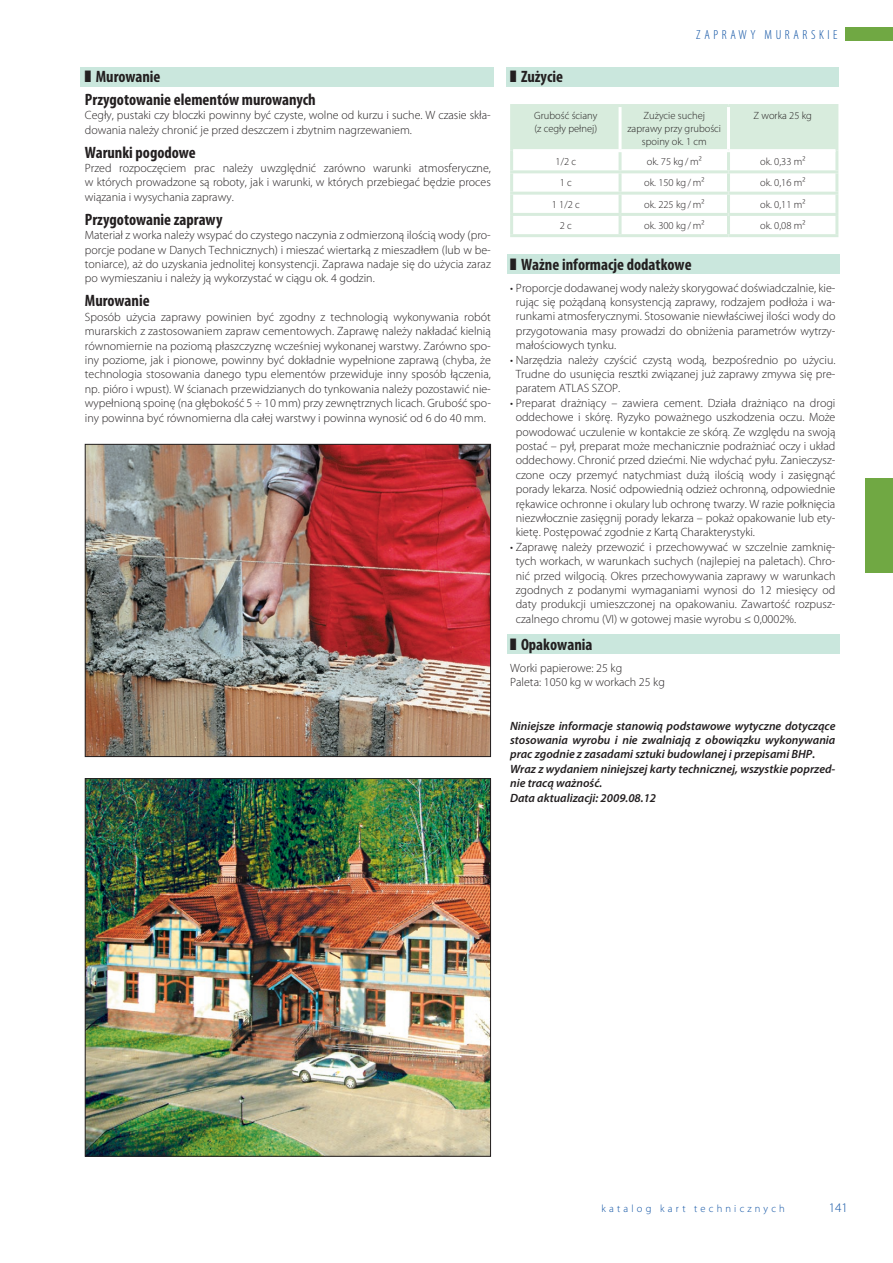
<style>
.page{position:relative;width:893px;height:1263px;background:#fff}
.page>*{position:absolute;margin:0;border:0;box-sizing:border-box;transform-origin:0 0}
.t1{font:700 condensed 16.5px/22.5px "Myriad Pro";color:#231f20}
.t2{font:300 condensed 13.2px "Myriad Pro";letter-spacing:.27em;color:#0a4fa2}
.t3{font:300 13.2px "Myriad Pro";color:#0a4fa2}
.t4{font:300 12px/14.4px "Myriad Pro";color:#231f20;text-align:justify}
.t5{font:italic 600 12px/14.4px "Myriad Pro";color:#231f20}
.t6{font:300 10.5px/12.6px "Myriad Pro";color:#231f20}
.t7{font:300 10.5px "Myriad Pro";letter-spacing:.3em;color:#0a4fa2}
</style>
<div class="page">
<div style="left:81px;top:67px;width:413px;height:19px;background:#cae7dd"></div>
<div style="left:506px;top:67px;width:333px;height:19px;background:#cae7dd"></div>
<div style="left:865px;top:478px;width:28px;height:95px;background:#70a843"></div>
<div style="left:845px;top:27px;width:48px;height:14px;background:#70a843"></div>
<div style="left:507px;top:635px;width:333px;height:19px;background:#cae7dd"></div>
<div style="left:507px;top:254px;width:333px;height:19px;background:#cae7dd"></div>
<svg style="left:513px;top:107px;width:322px;height:127px"></svg>
<hr style="left:510px;top:151px;width:3px;height:19px;background:#d8ecdd">
<hr style="left:619px;top:152px;width:3px;height:18px;background:#d8ecdd">
<hr style="left:727px;top:152px;width:3px;height:18px;background:#d8ecdd">
<hr style="left:835px;top:151px;width:3px;height:19px;background:#d8ecdd">
<hr style="left:510px;top:170px;width:110px;height:3px;background:#d8ecdd">
<hr style="left:510px;top:173px;width:3px;height:19px;background:#d8ecdd">
<hr style="left:620px;top:170px;width:108px;height:3px;background:#d8ecdd">
<hr style="left:619px;top:173px;width:3px;height:19px;background:#d8ecdd">
<hr style="left:728px;top:170px;width:110px;height:3px;background:#d8ecdd">
<hr style="left:727px;top:173px;width:3px;height:19px;background:#d8ecdd">
<hr style="left:835px;top:173px;width:3px;height:19px;background:#d8ecdd">
<hr style="left:510px;top:192px;width:110px;height:3px;background:#d8ecdd">
<hr style="left:510px;top:195px;width:3px;height:18px;background:#d8ecdd">
<hr style="left:620px;top:192px;width:108px;height:3px;background:#d8ecdd">
<hr style="left:619px;top:195px;width:3px;height:18px;background:#d8ecdd">
<hr style="left:728px;top:192px;width:110px;height:3px;background:#d8ecdd">
<hr style="left:727px;top:195px;width:3px;height:18px;background:#d8ecdd">
<hr style="left:835px;top:195px;width:3px;height:18px;background:#d8ecdd">
<hr style="left:510px;top:213px;width:110px;height:3px;background:#d8ecdd">
<hr style="left:510px;top:216px;width:3px;height:18px;background:#d8ecdd">
<hr style="left:620px;top:213px;width:108px;height:3px;background:#d8ecdd">
<hr style="left:619px;top:216px;width:3px;height:18px;background:#d8ecdd">
<hr style="left:728px;top:213px;width:110px;height:3px;background:#d8ecdd">
<hr style="left:727px;top:216px;width:3px;height:18px;background:#d8ecdd">
<hr style="left:835px;top:216px;width:3px;height:18px;background:#d8ecdd">
<hr style="left:510px;top:234px;width:110px;height:3px;background:#d8ecdd">
<hr style="left:620px;top:234px;width:108px;height:3px;background:#d8ecdd">
<hr style="left:728px;top:234px;width:110px;height:3px;background:#d8ecdd">
<hr style="left:510px;top:104px;width:110px;height:3px;background:#d8ecdd">
<hr style="left:510px;top:107px;width:3px;height:44px;background:#d8ecdd">
<hr style="left:620px;top:104px;width:108px;height:3px;background:#d8ecdd">
<hr style="left:728px;top:104px;width:110px;height:3px;background:#d8ecdd">
<hr style="left:835px;top:107px;width:3px;height:44px;background:#d8ecdd">
<hr style="left:619px;top:107px;width:3px;height:42px;background:#fff">
<hr style="left:727px;top:107px;width:3px;height:42px;background:#fff">
<hr style="left:513px;top:149px;width:107px;height:3px;background:#fff">
<hr style="left:620px;top:149px;width:108px;height:3px;background:#fff">
<hr style="left:728px;top:149px;width:107px;height:3px;background:#fff">
<img style="left:87px;top:446px;width:402px;height:309px">
<div style="left:85px;top:444px;width:406px;height:313px;border:1px solid #231f20"></div>
<img style="left:87px;top:780px;width:402px;height:375px">
<div style="left:85px;top:778px;width:406px;height:379px;border:1px solid #231f20"></div>
<h1 class="t1" style="left:85px;top:65px;width:232px">■ Murowanie<br>Przygotowanie elementów murowanych</h1>
<p class="t4" style="left:85px;top:108px;width:408px">Cegły, pustaki czy bloczki powinny być czyste, wolne od kurzu i suche. W czasie skła&shy;dowania należy chronić je przed deszczem i zbytnim nagrzewaniem.</p>
<h1 class="t1" style="left:85px;top:140px;width:112px">Warunki pogodowe</h1>
<p class="t4" style="left:85px;top:161px;width:408px">Przed rozpoczęciem prac należy uwzględnić zarówno warunki atmosferyczne, w których prowadzone są roboty, jak i warunki, w których przebiegać będzie proces wiązania i wysychania zaprawy.</p>
<h1 class="t1" style="left:85px;top:208px;width:139px">Przygotowanie zaprawy</h1>
<p class="t4" style="left:85px;top:228px;width:408px">Materiał z worka należy wsypać do czystego naczynia z odmierzoną ilością wody (pro&shy;porcje podane w Danych Technicznych) i mieszać wiertarką z mieszadłem (lub w be&shy;toniarce), aż do uzyskania jednolitej konsystencji. Zaprawa nadaje się do użycia zaraz po wymieszaniu i należy ją wykorzystać w ciągu ok. 4 godzin.</p>
<h1 class="t1" style="left:85px;top:289px;width:66px">Murowanie</h1>
<p class="t4" style="left:85px;top:309px;width:408px">Sposób użycia zaprawy powinien być zgodny z technologią wykonywania robót murarskich z zastosowaniem zapraw cementowych. Zaprawę należy nakładać kielnią równomiernie na poziomą płaszczyznę wcześniej wykonanej warstwy. Zarówno spo&shy;iny poziome, jak i pionowe, powinny być dokładnie wypełnione zaprawą (chyba, że technologia stosowania danego typu elementów przewiduje inny sposób łączenia, np. pióro i wpust). W ścianach przewidzianych do tynkowania należy pozostawić nie&shy;wypełnioną spoinę (na głębokość 5 ÷ 10 mm) przy zewnętrznych licach. Grubość spo&shy;iny powinna być równomierna dla całej warstwy i powinna wynosić od 6 do 40 mm.</p>
<p class="t2" style="left:696px;top:26px;width:143px">ZAPRAWY MURARSKIE</p>
<h1 class="t1" style="left:510px;top:65px;width:54px">■ Zużycie</h1>
<p class="t6" style="left:534px;top:110px;width:65px">Grubość ściany (z cegły pełnej)</p>
<p class="t6" style="left:627px;top:110px;width:95px;text-align:center">Zużycie suchej zaprawy przy grubości spoiny ok. 1 cm</p>
<p class="t6" style="left:753px;top:110px;width:60px">Z worka 25 kg</p>
<p class="t6" style="left:556px;top:155px;width:22px">1/2 c</p>
<p class="t6" style="left:647px;top:155px;width:56px">ok. 75 kg / m²</p>
<p class="t6" style="left:760px;top:155px;width:47px">ok. 0,33 m²</p>
<p class="t6" style="left:560px;top:177px;width:14px">1 c</p>
<p class="t6" style="left:644px;top:177px;width:62px">ok. 150 kg / m²</p>
<p class="t6" style="left:760px;top:177px;width:47px">ok. 0,16 m²</p>
<p class="t6" style="left:552px;top:198px;width:29px">1 1/2 c</p>
<p class="t6" style="left:644px;top:198px;width:62px">ok. 225 kg / m²</p>
<p class="t6" style="left:760px;top:198px;width:47px">ok. 0,11 m²</p>
<p class="t6" style="left:560px;top:219px;width:14px">2 c</p>
<p class="t6" style="left:644px;top:219px;width:62px">ok. 300 kg / m²</p>
<p class="t6" style="left:760px;top:219px;width:47px">ok. 0,08 m²</p>
<h1 class="t1" style="left:510px;top:253px;width:183px">■ Ważne informacje dodatkowe</h1>
<p class="t4" style="left:516px;top:280px;width:321px;text-indent:-6px">• Proporcje dodawanej wody należy skorygować doświadczalnie, kie&shy;rując się pożądaną konsystencją zaprawy, rodzajem podłoża i wa&shy;runkami atmosferycznymi. Stosowanie niewłaściwej ilości wody do przygotowania masy prowadzi do obniżenia parametrów wytrzy&shy;małościowych tynku.</p>
<p class="t4" style="left:516px;top:352px;width:321px;text-indent:-6px">• Narzędzia należy czyścić czystą wodą, bezpośrednio po użyciu.<br>Trudne do usunięcia resztki związanej już zaprawy zmywa się pre&shy;paratem ATLAS SZOP.</p>
<p class="t4" style="left:516px;top:395px;width:321px;text-indent:-6px">• Preparat drażniący – zawiera cement. Działa drażniąco na drogi oddechowe i skórę. Ryzyko poważnego uszkodzenia oczu. Może powodować uczulenie w kontakcie ze skórą. Ze względu na swoją postać – pył, preparat może mechanicznie podrażniać oczy i układ oddechowy. Chronić przed dziećmi. Nie wdychać pyłu. Zanieczysz&shy;czone oczy przemyć natychmiast dużą ilością wody i zasięgnąć porady lekarza. Nosić odpowiednią odzież ochronną, odpowiednie rękawice ochronne i okulary lub ochronę twarzy. W razie połknięcia niezwłocznie zasięgnij porady lekarza – pokaż opakowanie lub ety&shy;kietę. Postępować zgodnie z Kartą Charakterystyki.</p>
<p class="t4" style="left:516px;top:539px;width:321px;text-indent:-6px">• Zaprawę należy przewozić i przechowywać w szczelnie zamknię&shy;tych workach, w warunkach suchych (najlepiej na paletach). Chro&shy;nić przed wilgocią. Okres przechowywania zaprawy w warunkach zgodnych z podanymi wymaganiami wynosi do 12 miesięcy od daty produkcji umieszczonej na opakowaniu. Zawartość rozpusz&shy;czalnego chromu (VI) w gotowej masie wyrobu ≤ 0,0002%.</p>
<h1 class="t1" style="left:510px;top:633px;width:84px">■ Opakowania</h1>
<p class="t4" style="left:510px;top:661px;width:156px">Worki papierowe: 25 kg<br>Paleta: 1050 kg w workach 25 kg</p>
<p class="t5" style="left:510px;top:718px;width:327px">Niniejsze informacje stanowią podstawowe wytyczne dotyczące stosowania wyrobu i nie zwalniają z obowiązku wykonywania prac zgodnie z zasadami sztuki budowlanej i przepisami BHP.<br>Wraz z wydaniem niniejszej karty technicznej, wszystkie poprzed&shy;nie tracą ważność.<br>Data aktualizacji: 2009.08.12</p>
<p class="t7" style="left:601px;top:1202px;width:185px">katalog kart technicznych</p>
<p class="t3" style="left:829px;top:1200px;width:21px">141</p>
</div>
